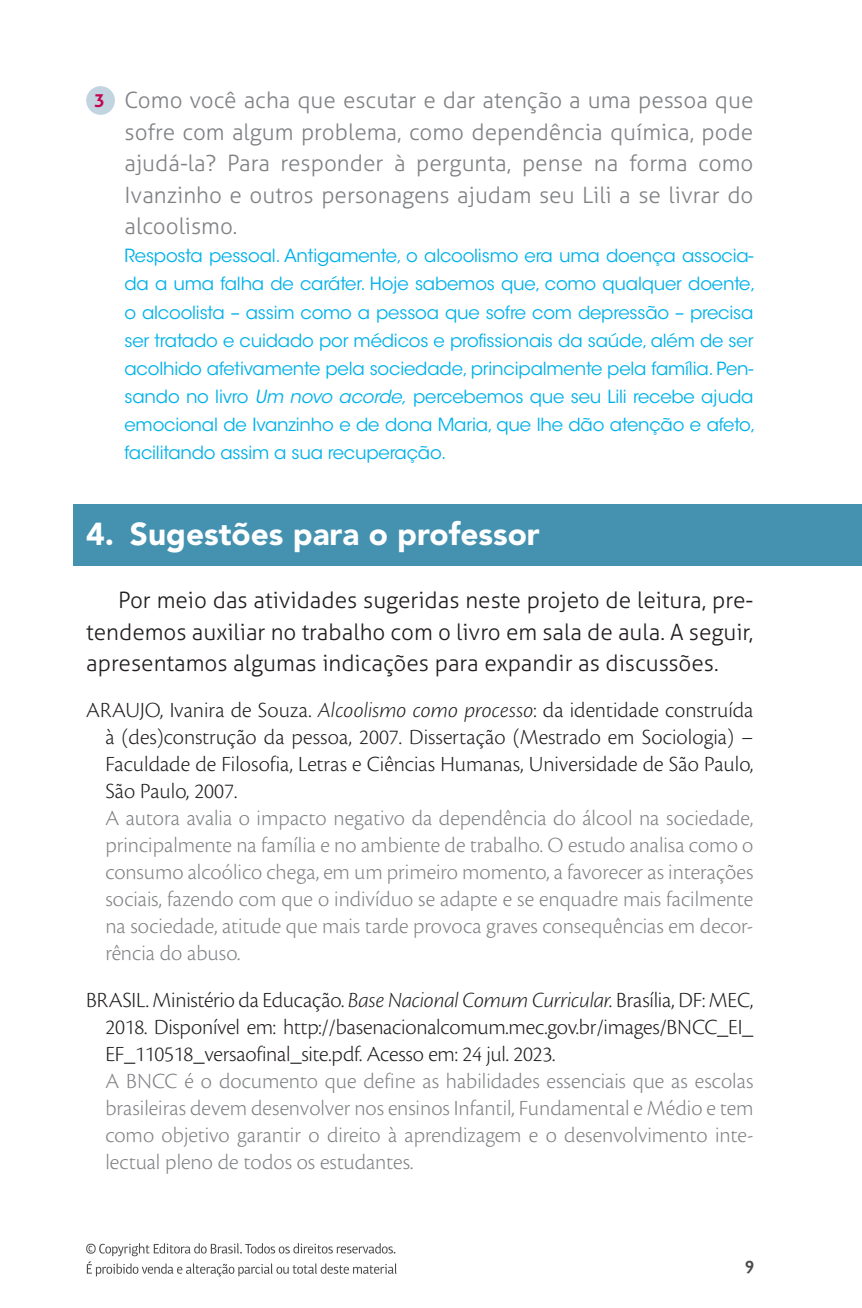
<style>
.page{position:relative;width:862px;height:1308px;background:#fff}
.page>*{position:absolute;margin:0;border:0;box-sizing:border-box;transform-origin:0 0}
.t1{font:900 31.5px "Avenir LT Std";color:#fff}
.t2{font:300 22.5px/27px "Cronos Pro";color:#808285;text-align:justify}
.t3{font:300 22.5px/27px "Cronos Pro";letter-spacing:-.005em;color:#231f20;text-align:justify}
.t4{font:300 22.5px/31.5px "Aller";color:#808285;text-align:justify}
.t5{font:300 22.5px/31.5px "Aller";color:#231f20;text-align:justify}
.t6{font:18px/28.1px "ITC Avant Garde Std";letter-spacing:-.01em;color:#02b1e9;text-align:justify}
.t7{font:500 18px "Highlander Std";color:#4b4c4d}
.s1{font-weight:700;font-size:18px;color:#c30552}
.s2{font-style:italic}
</style>
<div class="page">
<svg style="left:86px;top:1243px;width:310px;height:33px"></svg>
<div style="left:73px;top:504px;width:788px;height:61px;background:#4492b0"></div>
<div style="left:86px;top:86px;width:29px;height:29px;background:#c3d4e1;border-radius:50%"></div>
<p class="t4" style="left:124px;top:84px;width:630px;text-indent:-30px"><span class="s1">3</span> Como você acha que escutar e dar atenção a uma pessoa que sofre com algum problema, como dependência química, pode ajudá-la? Para responder à pergunta, pense na forma como Ivanzinho e outros personagens ajudam seu Lili a se livrar do alcoolismo.</p>
<p class="t6" style="left:124px;top:242px;width:632px">Resposta pessoal. Antigamente, o alcoolismo era uma doença associa&shy;da a uma falha de caráter. Hoje sabemos que, como qualquer doente, o alcoolista – assim como a pessoa que sofre com depressão – precisa ser tratado e cuidado por médicos e profissionais da saúde, além de ser acolhido afetivamente pela sociedade, principalmente pela família. Pen&shy;sando no livro <span class="s2">Um novo acorde,</span> percebemos que seu Lili recebe ajuda emocional de Ivanzinho e de dona Maria, que lhe dão atenção e afeto, facilitando assim a sua recuperação.</p>
<h1 class="t1" style="left:86px;top:515px;width:455px">4. Sugestões para o professor</h1>
<p class="t5" style="left:86px;top:584px;width:668px;text-indent:32px">Por meio das atividades sugeridas neste projeto de leitura, pre&shy;tendemos auxiliar no trabalho com o livro em sala de aula. A seguir, apresentamos algumas indicações para expandir as discussões.</p>
<p class="t3" style="left:105px;top:697px;width:649px;text-indent:-19px">ARAUJO, Ivanira de Souza. <span class="s2">Alcoolismo como processo</span>: da identidade construída à (des)construção da pessoa, 2007. Dissertação (Mestrado em Sociologia) – Faculdade de Filosofia, Letras e Ciências Humanas, Universidade de São Paulo, São Paulo, 2007.</p>
<p class="t2" style="left:105px;top:805px;width:649px">A autora avalia o impacto negativo da dependência do álcool na sociedade, principalmente na família e no ambiente de trabalho. O estudo analisa como o consumo alcoólico chega, em um primeiro momento, a favorecer as interações sociais, fazendo com que o indivíduo se adapte e se enquadre mais facilmente na sociedade, atitude que mais tarde provoca graves consequências em decor&shy;rência do abuso.</p>
<p class="t3" style="left:105px;top:986px;width:649px;text-indent:-19px">BRASIL. Ministério da Educação. <span class="s2">Base Nacional Comum Curricular.</span> Brasília, DF: MEC, 2018. Disponível em: http://basenacionalcomum.mec.gov.br/images/BNCC_EI_ EF_110518_versaofinal_site.pdf. Acesso em: 24 jul. 2023.</p>
<p class="t2" style="left:105px;top:1067px;width:649px">A BNCC é o documento que define as habilidades essenciais que as escolas brasileiras devem desenvolver nos ensinos Infantil, Fundamental e Médio e tem como objetivo garantir o direito à aprendizagem e o desenvolvimento inte&shy;lectual pleno de todos os estudantes.</p>
<p class="t7" style="left:744px;top:1257px;width:11px">9</p>
</div>
